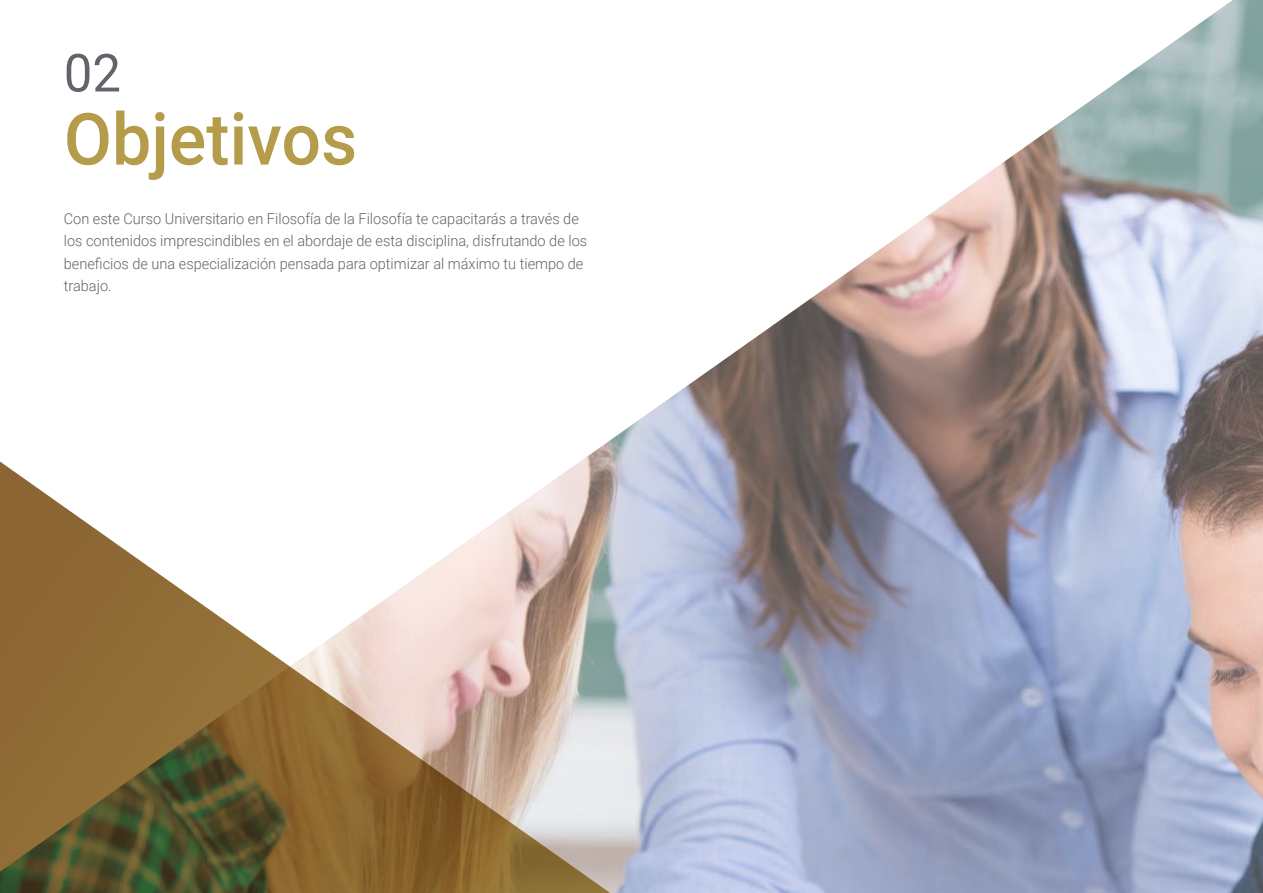
<style>
.page{position:relative;width:1263px;height:893px;background:#fff}
.page>*{position:absolute;margin:0;border:0;box-sizing:border-box;transform-origin:0 0}
.t1{font:500 72px "Roboto";color:#b49c4b}
.t2{font:52.5px "Roboto";color:#61646a}
.t3{font:300 15px/22.5px "Roboto";color:#61646a}
</style>
<div class="page">
<img style="left:602px;top:0;width:661px;height:893px">
<svg style="left:0;top:446px;width:640px;height:447px"></svg>
<h2 class="t2" style="left:64px;top:36px;width:59px">02</h2>
<h1 class="t1" style="left:64px;top:89px;width:295px">Objetivos</h1>
<p class="t3" style="left:64px;top:207px;width:525px">Con este Curso Universitario en Filosofía de la Filosofía te capacitarás a través de los contenidos imprescindibles en el abordaje de esta disciplina, disfrutando de los beneficios de una especialización pensada para optimizar al máximo tu tiempo de trabajo.</p>
</div>
